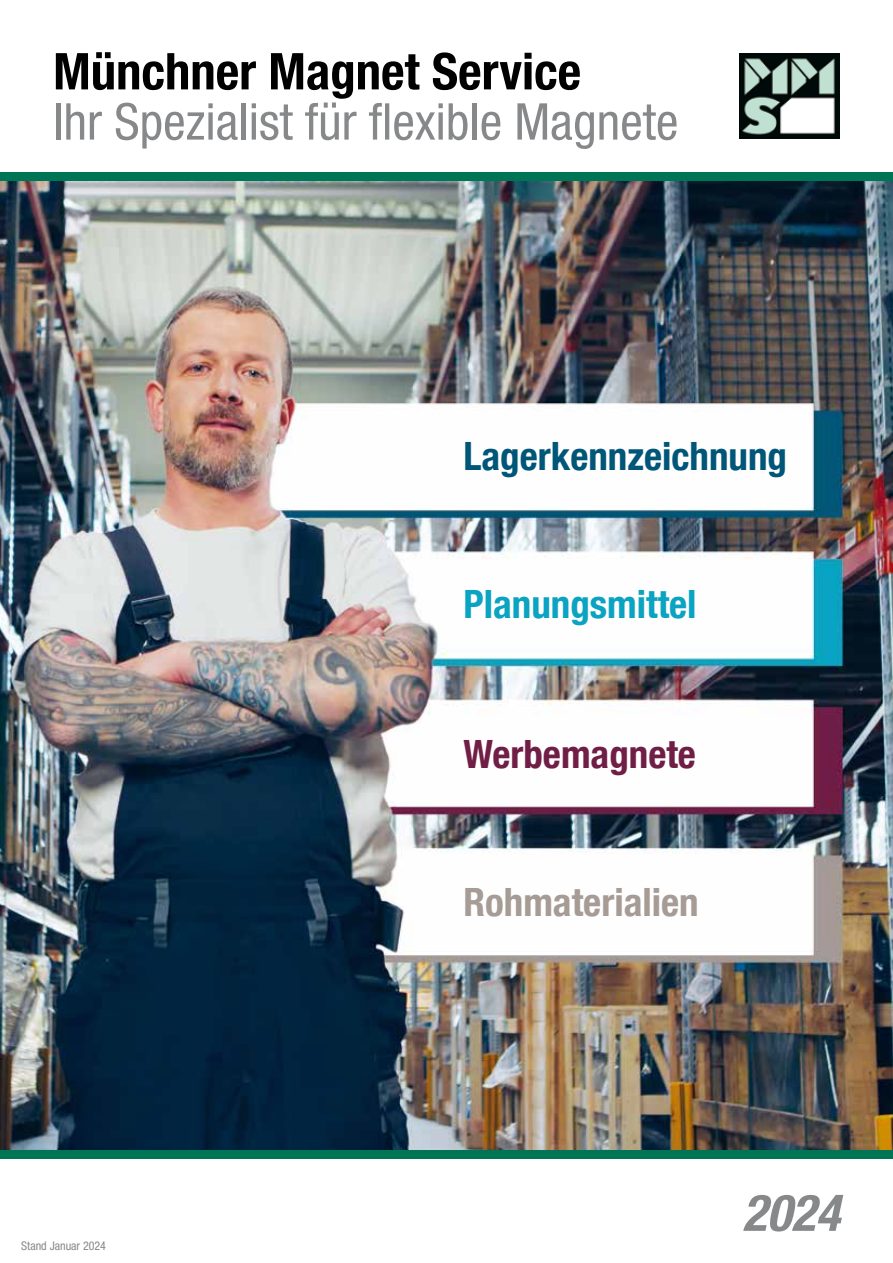
<style>
.page{position:relative;width:893px;height:1263px;background:#fff}
.page>*{position:absolute;margin:0;border:0;box-sizing:border-box;transform-origin:0 0}
.t1{font:condensed 50.7px "Helvetica Neue LT Pro";color:#87888a}
.t2{font:700 condensed 50.7px "Helvetica Neue LT Pro";color:#000}
.t3{font:italic 700 condensed 50.7px "Helvetica Neue LT Pro";color:#87888a}
.t4{font:39px "MAN Helvetica Neue 77 Bold Cond";color:#005678}
.t5{font:39px "MAN Helvetica Neue 77 Bold Cond";color:#0ba3c2}
.t6{font:39px "MAN Helvetica Neue 77 Bold Cond";color:#a69b95}
.t7{font:39px "MAN Helvetica Neue 77 Bold Cond";color:#701e46}
.t8{font:condensed 12px "Helvetica Neue LT Pro";color:#87888a}
</style>
<div class="page">
<img style="left:0;top:181px;width:893px;height:969px">
<div style="left:0;top:172px;width:893px;height:9px;background:#007556"></div>
<div style="left:0;top:1150px;width:893px;height:9px;background:#007556"></div>
<img style="left:740px;top:53px;width:100px;height:85px">
<p class="t2" style="left:53px;top:41px;width:529px">Münchner Magnet Service</p>
<p class="t1" style="left:53px;top:92px;width:627px">Ihr Spezialist für flexible Magnete</p>
<p class="t4" style="left:463px;top:433px;width:325px">Lagerkennzeichnung</p>
<p class="t5" style="left:463px;top:581px;width:235px">Planungsmittel</p>
<p class="t7" style="left:463px;top:731px;width:234px">Werbemagnete</p>
<p class="t8" style="left:21px;top:1239px;width:86px">Stand Januar 2024</p>
<p class="t6" style="left:463px;top:879px;width:237px">Rohmaterialien</p>
<p class="t3" style="left:742px;top:1182px;width:112px">2024</p>
</div>
